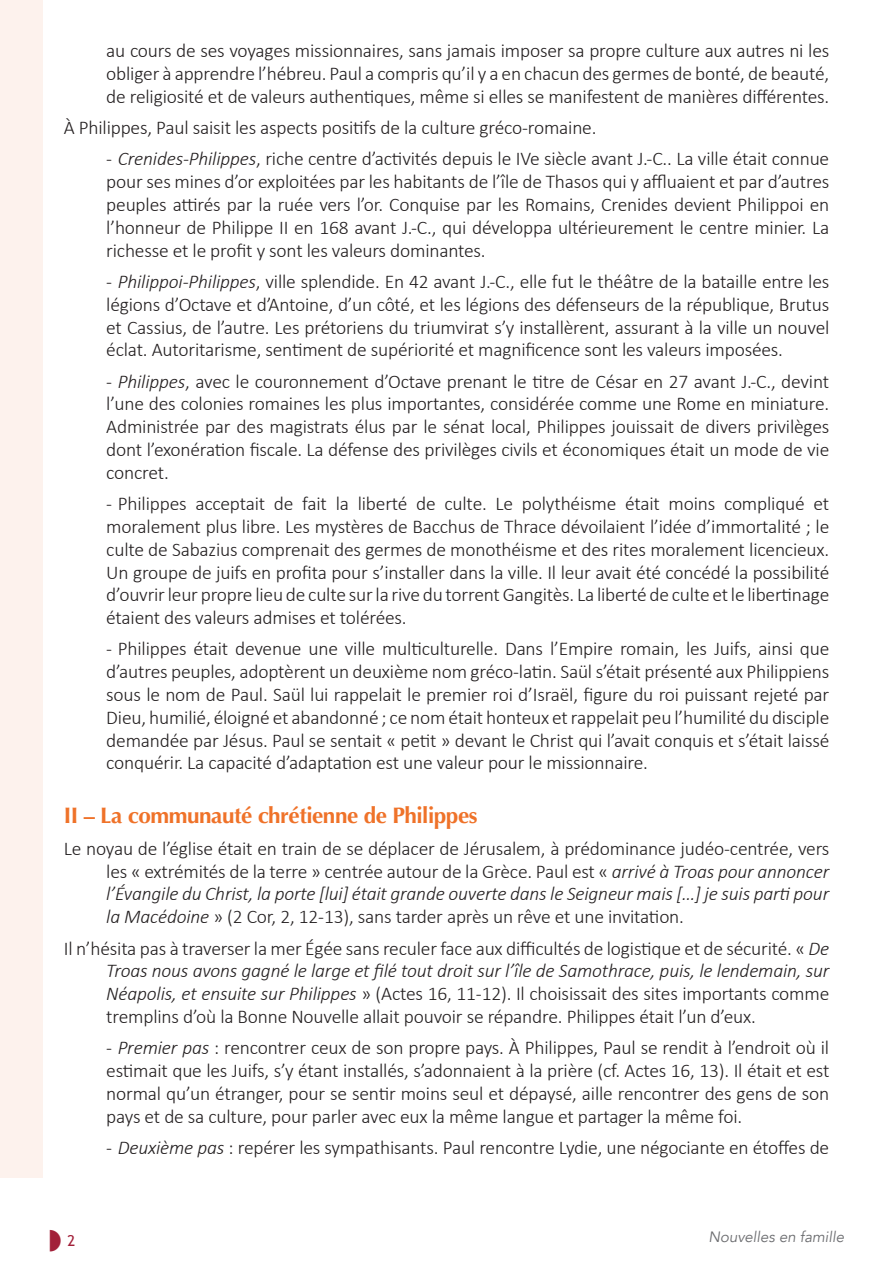
<style>
.page{position:relative;width:893px;height:1263px;background:#fff}
.page>*{position:absolute;margin:0;border:0;box-sizing:border-box;transform-origin:0 0}
.t1{font:700 22.5px "Optima";letter-spacing:-.02em;color:#ef7229}
.t2{font:300 19.5px/22.8px "Calibri";letter-spacing:-.01em;color:#231f20;text-align:justify}
.t3{font:italic 15px "Avenir";color:#6c6d70}
.t4{font:15px "Trebuchet MS";color:#a22039}
.s1{font-style:italic}
</style>
<div class="page">
<div style="left:0;top:0;width:43px;height:1178px;background:#fdf2ed"></div>
<p class="t2" style="left:106px;top:39px;width:724px">au cours de ses voyages missionnaires, sans jamais imposer sa propre culture aux autres ni les obliger à apprendre l’hébreu. Paul a compris qu’il y a en chacun des germes de bonté, de beauté, de religiosité et de valeurs authentiques, même si elles se manifestent de manières différentes.</p>
<p class="t2" style="left:64px;top:116px;width:534px">À Philippes, Paul saisit les aspects positifs de la culture gréco-romaine.</p>
<p class="t2" style="left:106px;top:147px;width:724px">- <span class="s1">Crenides-Philippes</span>, riche centre d’activités depuis le IVe siècle avant J.-C.. La ville était connue pour ses mines d’or exploitées par les habitants de l’île de Thasos qui y affluaient et par d’autres peuples attirés par la ruée vers l’or. Conquise par les Romains, Crenides devient Philippoi en l’honneur de Philippe II en 168 avant J.-C., qui développa ultérieurement le centre minier. La richesse et le profit y sont les valeurs dominantes.</p>
<p class="t2" style="left:106px;top:270px;width:725px">- <span class="s1">Philippoi-Philippes</span>, ville splendide. En 42 avant J.-C., elle fut le théâtre de la bataille entre les légions d’Octave et d’Antoine, d’un côté, et les légions des défenseurs de la république, Brutus et Cassius, de l’autre. Les prétoriens du triumvirat s’y installèrent, assurant à la ville un nouvel éclat. Autoritarisme, sentiment de supériorité et magnificence sont les valeurs imposées.</p>
<p class="t2" style="left:106px;top:370px;width:725px">- <span class="s1">Philippes</span>, avec le couronnement d’Octave prenant le titre de César en 27 avant J.-C., devint l’une des colonies romaines les plus importantes, considérée comme une Rome en miniature.<br>Administrée par des magistrats élus par le sénat local, Philippes jouissait de divers privilèges dont l’exonération fiscale. La défense des privilèges civils et économiques était un mode de vie concret.</p>
<p class="t2" style="left:106px;top:492px;width:724px">- Philippes acceptait de fait la liberté de culte. Le polythéisme était moins compliqué et moralement plus libre. Les mystères de Bacchus de Thrace dévoilaient l’idée d’immortalité ; le culte de Sabazius comprenait des germes de monothéisme et des rites moralement licencieux.<br>Un groupe de juifs en profita pour s’installer dans la ville. Il leur avait été concédé la possibilité d’ouvrir leur propre lieu de culte sur la rive du torrent Gangitès. La liberté de culte et le libertinage étaient des valeurs admises et tolérées.</p>
<p class="t2" style="left:106px;top:637px;width:725px">- Philippes était devenue une ville multiculturelle. Dans l’Empire romain, les Juifs, ainsi que d’autres peuples, adoptèrent un deuxième nom gréco-latin. Saül s’était présenté aux Philippiens sous le nom de Paul. Saül lui rappelait le premier roi d’Israël, figure du roi puissant rejeté par Dieu, humilié, éloigné et abandonné ; ce nom était honteux et rappelait peu l’humilité du disciple demandée par Jésus. Paul se sentait « petit » devant le Christ qui l’avait conquis et s’était laissé conquérir. La capacité d’adaptation est une valeur pour le missionnaire.</p>
<p class="t1" style="left:64px;top:803px;width:415px">II – La communauté chrétienne de Philippes</p>
<p class="t2" style="left:106px;top:837px;width:725px;text-indent:-43px">Le noyau de l’église était en train de se déplacer de Jérusalem, à prédominance judéo-centrée, vers les « extrémités de la terre » centrée autour de la Grèce. Paul est « <span class="s1">arrivé à Troas pour annoncer l’Évangile du Christ, la porte [lui] était grande ouverte dans le Seigneur mais […] je suis parti pour la Macédoine</span> » (2 Cor, 2, 12-13), sans tarder après un rêve et une invitation.</p>
<p class="t2" style="left:106px;top:936px;width:725px;text-indent:-43px">Il n’hésita pas à traverser la mer Égée sans reculer face aux difficultés de logistique et de sécurité. « <span class="s1">De Troas nous avons gagné le large et filé tout droit sur l’île de Samothrace, puis, le lendemain, sur Néapolis, et ensuite sur Philippes</span> » (Actes 16, 11-12). Il choisissait des sites importants comme tremplins d’où la Bonne Nouvelle allait pouvoir se répandre. Philippes était l’un d’eux.</p>
<p class="t2" style="left:106px;top:1036px;width:725px">- <span class="s1">Premier pas</span> : rencontrer ceux de son propre pays. À Philippes, Paul se rendit à l’endroit où il estimait que les Juifs, s’y étant installés, s’adonnaient à la prière (cf. Actes 16, 13). Il était et est normal qu’un étranger, pour se sentir moins seul et dépaysé, aille rencontrer des gens de son pays et de sa culture, pour parler avec eux la même langue et partager la même foi.</p>
<p class="t2" style="left:106px;top:1136px;width:724px">- <span class="s1">Deuxième pas</span> : repérer les sympathisants. Paul rencontre Lydie, une négociante en étoffes de</p>
<p class="t4" style="left:67px;top:1232px;width:9px">2</p>
<p class="t3" style="left:708px;top:1228px;width:137px">Nouvelles en famille</p>
</div>
